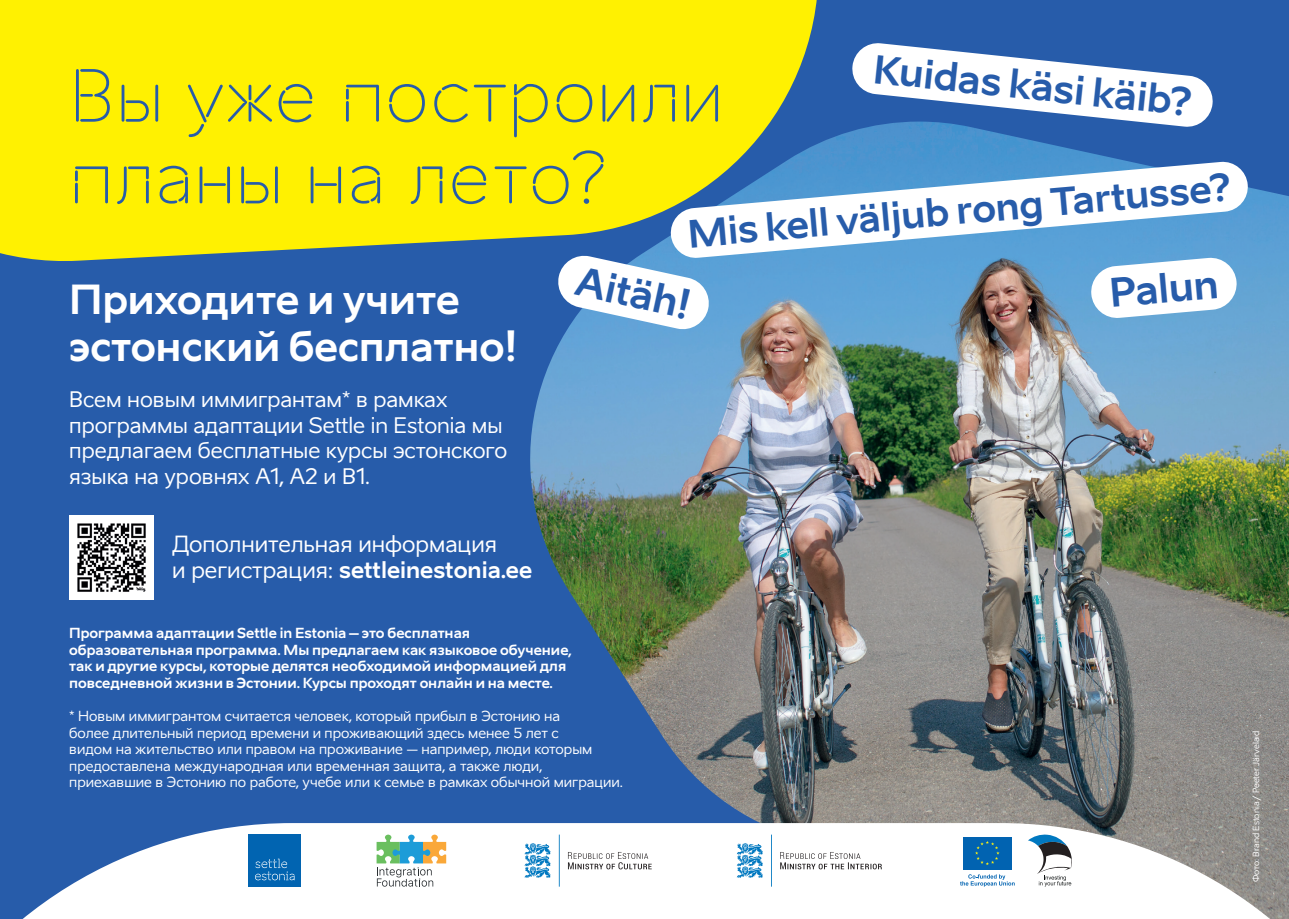
<style>
.page{position:relative;width:1289px;height:919px;background:#fff}
.page>*{position:absolute;margin:0;border:0;box-sizing:border-box;transform-origin:0 0}
.t1{font:71.1px/81.6px "Aino Headline";color:#275caa}
.t2{font:700 39.75px/47.7px "Aino";color:#fff}
.t3{font:700 38.85px "Aino";color:#275caa}
.t4{font:700 38.25px "Aino";color:#275caa}
.t5{font:700 37.35px "Aino";color:#275caa}
.t6{font:22.05px/26.5px "Aino";color:#fff}
.t7{font:21.15px/25.5px "Aino";color:#fff}
.t8{font:13.8px/16.5px "Aino";color:#fff}
.t9{font:700 13.8px/16.5px "Aino";color:#fff}
.t10{font:8.55px "Aino";color:#fff}
.s1{font-weight:700}
</style>
<div class="page">
<div style="left:0;top:0;width:1288px;height:918px;background:#275caa"></div>
<div style="left:0;top:0;width:817px;height:261px;background:#fff101"></div>
<img style="left:496px;top:121px;width:792px;height:702px">
<svg style="left:24px;top:823px;width:1264px;height:95px;background:#e2e6ec"></svg>
<svg style="left:669px;top:161px;width:579px;height:98px;background:#accde0"></svg>
<svg style="left:556px;top:253px;width:155px;height:78px;background:#bbd3ea"></svg>
<svg style="left:1090px;top:257px;width:147px;height:62px;background:#dae9f5"></svg>
<svg style="left:851px;top:43px;width:362px;height:85px"></svg>
<img style="left:69px;top:515px;width:84px;height:84px">
<svg style="left:376px;top:834px;width:70px;height:52px;background:#bbd0c1"></svg>
<svg style="left:1027px;top:834px;width:45px;height:52px;background:#b9c3ca"></svg>
<svg style="left:962px;top:835px;width:50px;height:35px"></svg>
<div style="left:963px;top:836px;width:48px;height:33px;background:#0163b1"></div>
<svg style="left:975px;top:841px;width:24px;height:24px"></svg>
<svg style="left:960px;top:874px;width:54px;height:12px"></svg>
<svg style="left:524px;top:834px;width:35px;height:52px;background:#bddcee"></svg>
<svg style="left:568px;top:851px;width:83px;height:18px"></svg>
<div style="left:249px;top:834px;width:52px;height:52px;background:#0164b1"></div>
<svg style="left:255px;top:858px;width:39px;height:22px"></svg>
<svg style="left:736px;top:834px;width:36px;height:52px;background:#badaed"></svg>
<svg style="left:780px;top:851px;width:101px;height:18px;background:#d8d7d7"></svg>
<h3 class="t4" style="left:876px;top:44px;width:321px;rotate:6deg">Kuidas käsi käib?</h3>
<h1 class="t1" style="left:69px;top:54px;width:656px">Вы уже построили планы на лето?</h1>
<h3 class="t5" style="left:685px;top:209px;width:546px;rotate:-5deg">Mis kell väljub rong Tartusse?</h3>
<h3 class="t3" style="left:581px;top:255px;width:118px;rotate:12deg">Aitäh!</h3>
<h3 class="t3" style="left:1107px;top:267px;width:111px;rotate:-5deg">Palun</h3>
<h2 class="t2" style="left:69px;top:274px;width:450px">Приходите и учите эстонский бесплатно!</h2>
<h3 class="t7" style="left:69px;top:387px;width:439px">Всем новым иммигрантам* в рамках программы адаптации Settle in Estonia мы предлагаем бесплатные курсы эстонского языка на уровнях A1, A2 и B1.</h3>
<h3 class="t6" style="left:172px;top:530px;width:361px">Дополнительная информация<br>и регистрация: <span class="s1">settleinestonia.ee</span></h3>
<p class="t9" style="left:69px;top:624px;width:504px">Программа адаптации Settle in Estonia – это бесплатная образовательная программа. Мы предлагаем как языковое обучение, так и другие курсы, которые делятся необходимой информацией для повседневной жизни в Эстонии. Курсы проходят онлайн и на месте.</p>
<p class="t8" style="left:69px;top:707px;width:555px">* Новым иммигрантом считается человек, который прибыл в Эстонию на<br>более длительный период времени и проживающий здесь менее 5 лет с<br>видом на жительство или правом на проживание – например, люди которым предоставлена международная или временная защита, а также люди, приехавшие в Эстонию по работе, учебе или к семье в рамках обычной миграции.</p>
<p class="t10" style="left:1250px;top:882px;width:153px;rotate:-90deg">Фото: Brand Estonia / Peeter Järvelaid</p>
</div>
